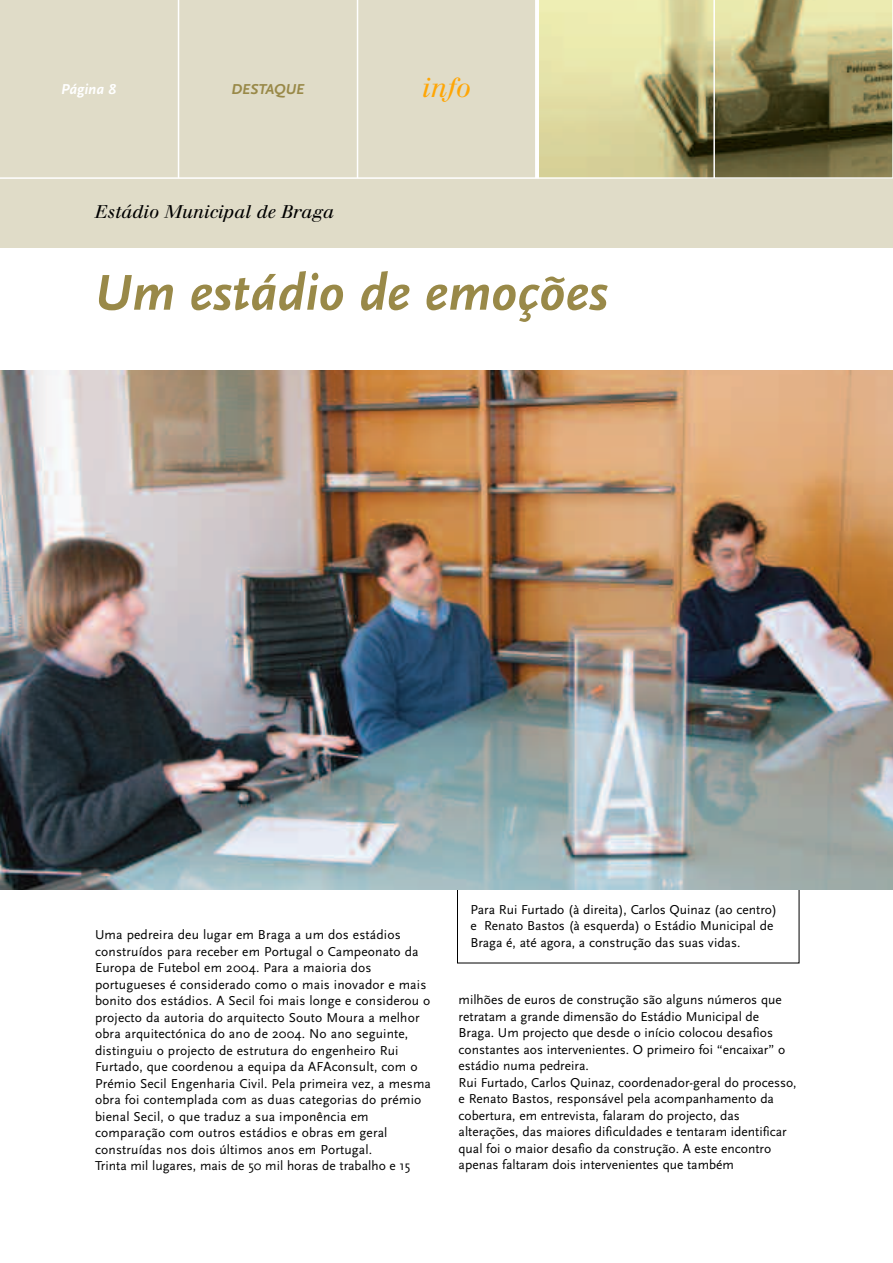
<style>
.page{position:relative;width:893px;height:1263px;background:#fff}
.page>*{position:absolute;margin:0;border:0;box-sizing:border-box;transform-origin:0 0}
.t1{font:italic 700 52.5px "Scala Sans";color:#998948}
.t2{font:italic 27px "Walbaum";color:#ffa605}
.t3{font:italic 18px "Walbaum";color:#000}
.t4{font:italic 700 15px "Scala Sans";color:#998948}
.t5{font:italic 700 15px "Scala Sans";color:#fff}
.t6{font:13.5px/16.5px "Scala Sans";color:#000}
</style>
<div class="page">
<div style="left:0;top:0;width:893px;height:248px;background:#e0dcc8"></div>
<img style="left:540px;top:0;width:352px;height:177px">
<hr style="left:0;top:177px;width:893px;height:2px;background:#fff">
<hr style="left:713px;top:0;width:2px;height:178px;background:#fff">
<hr style="left:535px;top:0;width:2px;height:178px;background:#fff">
<hr style="left:357px;top:0;width:1px;height:178px;background:#fff">
<hr style="left:178px;top:0;width:1px;height:178px;background:#fff">
<img style="left:0;top:371px;width:893px;height:518px">
<hr style="left:892px;top:0;width:1px;height:178px;background:#fff">
<p class="t5" style="left:61px;top:80px;width:56px">Página 8</p>
<p class="t4" style="left:232px;top:80px;width:74px">DESTAQUE</p>
<h2 class="t2" style="left:422px;top:77px;width:51px">info</h2>
<h3 class="t3" style="left:95px;top:205px;width:241px">Estádio Municipal de Braga</h3>
<h1 class="t1" style="left:95px;top:261px;width:514px">Um estádio de emoções</h1>
<p class="t6" style="left:95px;top:926px;width:337px">Uma pedreira deu lugar em Braga a um dos estádios construídos para receber em Portugal o Campeonato da Europa de Futebol em 2004. Para a maioria dos portugueses é considerado como o mais inovador e mais bonito dos estádios. A Secil foi mais longe e considerou o projecto da autoria do arquitecto Souto Moura a melhor obra arquitectónica do ano de 2004. No ano seguinte, distinguiu o projecto de estrutura do engenheiro Rui Furtado, que coordenou a equipa da AFAconsult, com o Prémio Secil Engenharia Civil. Pela primeira vez, a mesma obra foi contemplada com as duas categorias do prémio bienal Secil, o que traduz a sua imponência em comparação com outros estádios e obras em geral construídas nos dois últimos anos em Portugal.<br>Trinta mil lugares, mais de 50 mil horas de trabalho e 15</p>
<p class="t6" style="left:470px;top:901px;width:308px">Para Rui Furtado (à direita), Carlos Quinaz (ao centro) e Renato Bastos (à esquerda) o Estádio Municipal de<br>Braga é, até agora, a construção das suas vidas.</p>
<p class="t6" style="left:459px;top:991px;width:340px">milhões de euros de construção são alguns números que retratam a grande dimensão do Estádio Municipal de Braga. Um projecto que desde o início colocou desafios constantes aos intervenientes. O primeiro foi “encaixar” o estádio numa pedreira.<br>Rui Furtado, Carlos Quinaz, coordenador-geral do processo, e Renato Bastos, responsável pela acompanhamento da cobertura, em entrevista, falaram do projecto, das alterações, das maiores dificuldades e tentaram identificar qual foi o maior desafio da construção. A este encontro apenas faltaram dois intervenientes que também</p>
</div>
